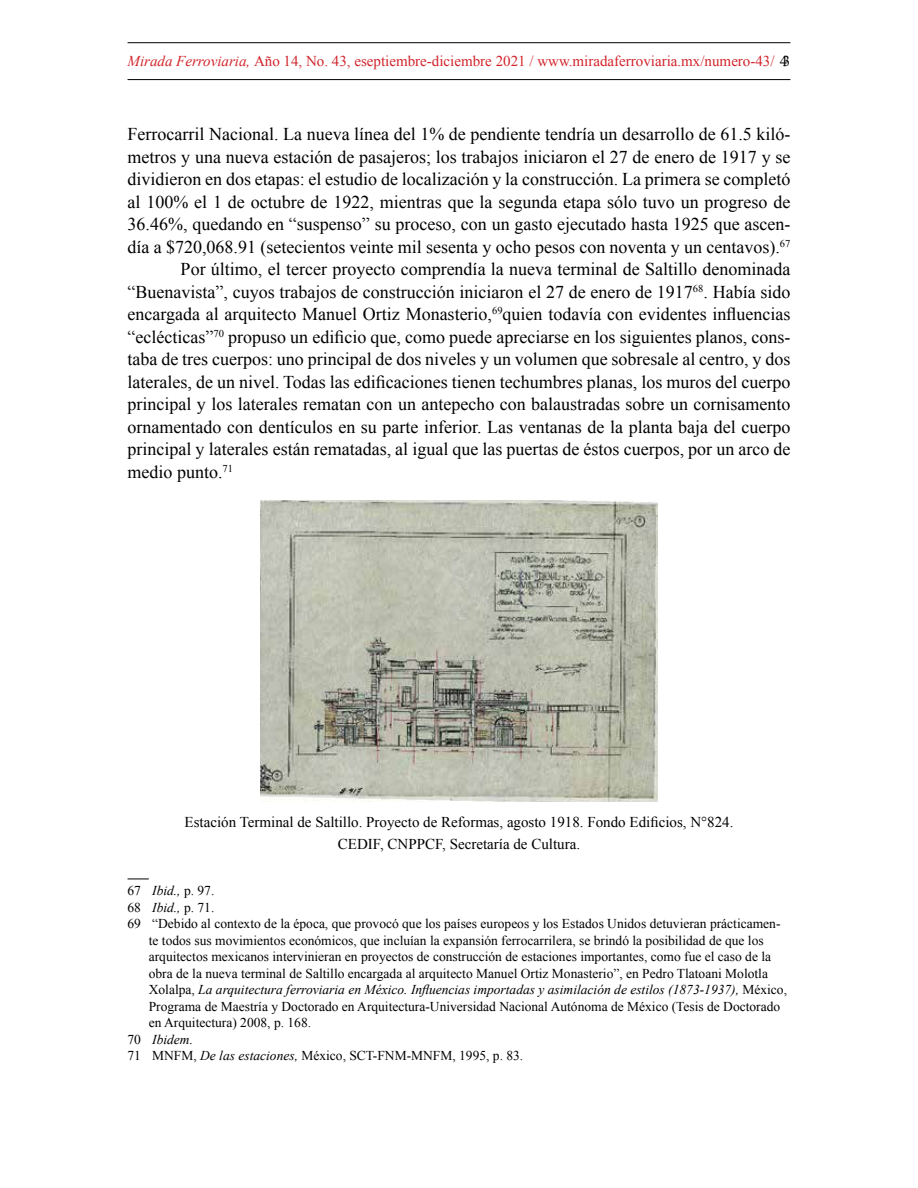
<style>
.page{position:relative;width:918px;height:1188px;background:#fff}
.page>*{position:absolute;margin:0;border:0;box-sizing:border-box;transform-origin:0 0}
.t1{font:18px "Times New Roman";color:#000}
.t2{font:15px/22.5px "Times New Roman";color:#000;text-align:center}
.t3{font:15px "Times New Roman";color:#d2232a}
.t4{font:13.5px "Times New Roman";color:#000}
.t5{font:italic 13.5px "Times New Roman";color:#000}
.s1{font-style:italic}
.s2{color:#000}
.s3{font-style:inherit}
.s4{font-style:normal}
</style>
<div class="page">
<hr style="left:128px;top:42px;width:662px;height:1px;background:#000">
<hr style="left:128px;top:79px;width:662px;height:1px;background:#000">
<img style="left:260px;top:500px;width:398px;height:301px">
<svg style="left:128px;top:879px;width:21px;height:1px"></svg>
<p class="t3" style="left:128px;top:51px;width:664px"><span class="s1">Mirada Ferroviaria,</span> Año 14, No. 43, eseptiembre-diciembre 2021 / www.miradaferroviaria.mx/numero-43/ <span class="s2">43</span></p>
<p class="t1" style="left:128px;top:122px;width:664px">Ferrocarril Nacional. La nueva línea del 1% de pendiente tendría un desarrollo de 61.5 kiló-</p>
<p class="t1" style="left:128px;top:144px;width:664px">metros y una nueva estación de pasajeros; los trabajos iniciaron el 27 de enero de 1917 y se</p>
<p class="t1" style="left:128px;top:167px;width:664px">dividieron en dos etapas: el estudio de localización y la construcción. La primera se completó</p>
<p class="t1" style="left:128px;top:189px;width:664px">al 100% el 1 de octubre de 1922, mientras que la segunda etapa sólo tuvo un progreso de</p>
<p class="t1" style="left:128px;top:212px;width:664px">36.46%, quedando en “suspenso” su proceso, con un gasto ejecutado hasta 1925 que ascen-</p>
<p class="t1" style="left:128px;top:234px;width:664px">día a $720,068.91 (setecientos veinte mil sesenta y ocho pesos con noventa y un centavos).<sup>67</sup></p>
<p class="t1" style="left:181px;top:257px;width:611px">Por último, el tercer proyecto comprendía la nueva terminal de Saltillo denominada</p>
<p class="t1" style="left:128px;top:279px;width:664px">“Buenavista”, cuyos trabajos de construcción iniciaron el 27 de enero de 1917<sup>68</sup>. Había sido</p>
<p class="t1" style="left:128px;top:302px;width:664px">encargada al arquitecto Manuel Ortiz Monasterio,<sup>69</sup>quien todavía con evidentes influencias</p>
<p class="t1" style="left:128px;top:324px;width:664px">“eclécticas”<sup>70</sup> propuso un edificio que, como puede apreciarse en los siguientes planos, cons-</p>
<p class="t1" style="left:128px;top:347px;width:664px">taba de tres cuerpos: uno principal de dos niveles y un volumen que sobresale al centro, y dos</p>
<p class="t1" style="left:128px;top:369px;width:664px">laterales, de un nivel. Todas las edificaciones tienen techumbres planas, los muros del cuerpo</p>
<p class="t1" style="left:128px;top:392px;width:664px">principal y los laterales rematan con un antepecho con balaustradas sobre un cornisamento</p>
<p class="t1" style="left:128px;top:414px;width:664px">ornamentado con dentículos en su parte inferior. Las ventanas de la planta baja del cuerpo</p>
<p class="t1" style="left:128px;top:437px;width:664px">principal y laterales están rematadas, al igual que las puertas de éstos cuerpos, por un arco de</p>
<p class="t1" style="left:128px;top:459px;width:107px">medio punto.<sup>71</sup></p>
<p class="t2" style="left:185px;top:810px;width:550px">Estación Terminal de Saltillo. Proyecto de Reformas, agosto 1918. Fondo Edificios, N°824.<br><span class="s3">CEDIF, CNPPCF</span>, Secretaría de Cultura.</p>
<p class="t4" style="left:128px;top:882px;width:88px">67 <span class="s1">Ibid.,</span> p. 97.</p>
<p class="t4" style="left:128px;top:898px;width:88px">68 <span class="s1">Ibid.,</span> p. 71.</p>
<p class="t4" style="left:128px;top:915px;width:654px">69 “Debido al contexto de la época, que provocó que los países europeos y los Estados Unidos detuvieran prácticamen-</p>
<p class="t4" style="left:149px;top:931px;width:616px">te todos sus movimientos económicos, que incluían la expansión ferrocarrilera, se brindó la posibilidad de que los</p>
<p class="t4" style="left:149px;top:948px;width:624px">arquitectos mexicanos intervinieran en proyectos de construcción de estaciones importantes, como fue el caso de la</p>
<p class="t4" style="left:149px;top:964px;width:621px">obra de la nueva terminal de Saltillo encargada al arquitecto Manuel Ortiz Monasterio”, en Pedro Tlatoani Molotla</p>
<p class="t5" style="left:149px;top:981px;width:640px"><span class="s4">Xolalpa,</span> La arquitectura ferroviaria en México. Influencias importadas y asimilación de estilos (1873-1937), <span class="s4">México,</span></p>
<p class="t4" style="left:149px;top:997px;width:633px">Programa de Maestría y Doctorado en Arquitectura-Universidad Nacional Autónoma de México (Tesis de Doctorado</p>
<p class="t4" style="left:149px;top:1014px;width:164px">en Arquitectura) 2008, p. 168.</p>
<p class="t5" style="left:128px;top:1030px;width:67px"><span class="s4">70</span> Ibidem.</p>
<p class="t4" style="left:128px;top:1047px;width:397px">71 <span class="s3">MNFM</span>, <span class="s1">De las estaciones,</span> México, <span class="s3">SCT-FNM-MNFM</span>, 1995, p. 83.</p>
</div>
